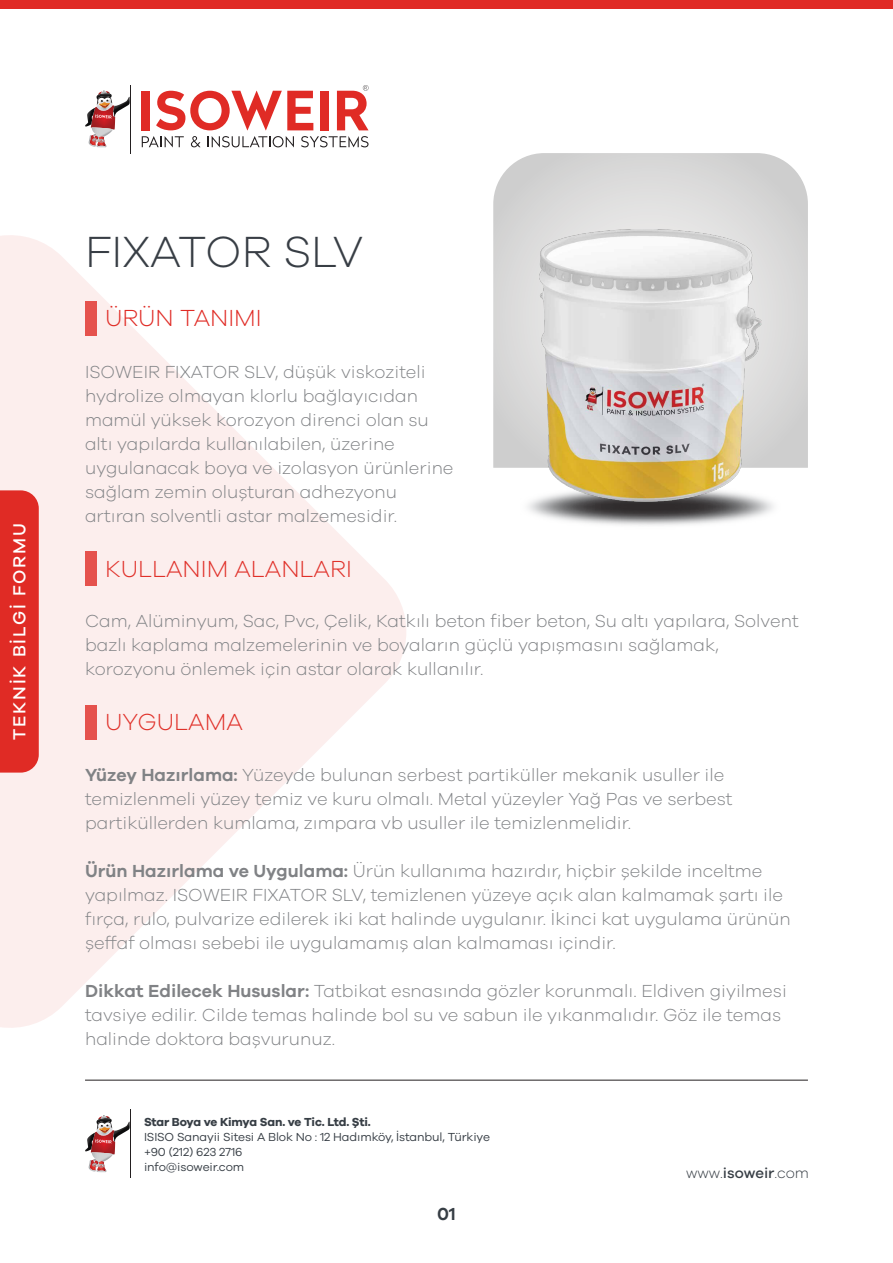
<style>
.page{position:relative;width:893px;height:1263px;background:#fff}
.page>*{position:absolute;margin:0;border:0;box-sizing:border-box;transform-origin:0 0}
.t1{font:300 45px "Galano Grotesque";color:#383e45}
.t2{font:300 24px "Galano Grotesque";color:#e0312a}
.t3{font:300 24px "Galano Grotesque";color:#e02b25}
.t4{font:300 18px/24px "Galano Grotesque";color:#808285}
.t5{font:500 18px "Galano Grotesque";letter-spacing:.1em;color:#fff}
.t6{font:600 18px "Galano Grotesque";color:#373e45}
.t7{font:300 15px "Galano Grotesque";color:#373e45}
.t8{font:12px/15px "Galano Grotesque";letter-spacing:-.01em;color:#373e45}
.t9{font:700 12px "Galano Grotesque";letter-spacing:-.02em;color:#373e45}
.s1{font-weight:600}
.s2{font-weight:500}
</style>
<div class="page">
<svg style="left:0;top:235px;width:406px;height:793px;fill:#fceeed"></svg>
<div style="left:0;top:490px;width:39px;height:283px;background:#e02b25"></div>
<hr style="left:130px;top:85px;width:1px;height:68px;background:#231f20">
<svg style="left:85px;top:91px;width:45px;height:56px"></svg>
<svg style="left:142px;top:136px;width:42px;height:11px"></svg>
<svg style="left:191px;top:136px;width:10px;height:11px"></svg>
<svg style="left:208px;top:136px;width:86px;height:11px"></svg>
<svg style="left:301px;top:136px;width:68px;height:11px"></svg>
<div style="left:142px;top:91px;width:8px;height:39px;background:#e02b25"></div>
<svg style="left:156px;top:91px;width:157px;height:39px"></svg>
<div style="left:320px;top:91px;width:8px;height:39px;background:#e02b25"></div>
<svg style="left:337px;top:85px;width:32px;height:45px"></svg>
<hr style="left:130px;top:1110px;width:1px;height:68px;background:#231f20">
<svg style="left:85px;top:1115px;width:45px;height:57px"></svg>
<hr style="left:85px;top:1080px;width:723px;height:1px;background:#231f20">
<div style="left:0;top:0;width:893px;height:9px;background:#e02b25"></div>
<img style="left:527px;top:498px;width:247px;height:28px">
<svg style="left:493px;top:153px;width:315px;height:315px;background:#d8d8d8"></svg>
<div style="left:85px;top:301px;width:11px;height:34px;background:#e5524d"></div>
<div style="left:85px;top:552px;width:11px;height:34px;background:#e5524d"></div>
<div style="left:85px;top:705px;width:11px;height:34px;background:#e5524d"></div>
<img style="left:540px;top:230px;width:222px;height:272px">
<p class="t5" style="left:9px;top:740px;width:218px;rotate:-90deg">TEKNİK BİLGİ FORMU</p>
<h1 class="t1" style="left:85px;top:225px;width:280px">FIXATOR SLV</h1>
<h2 class="t3" style="left:105px;top:304px;width:158px">ÜRÜN TANIMI</h2>
<p class="t4" style="left:85px;top:359px;width:370px">ISOWEIR FIXATOR SLV, düşük viskoziteli hydrolize olmayan klorlu bağlayıcıdan mamül yüksek korozyon direnci olan su altı yapılarda kullanılabilen, üzerine uygulanacak boya ve izolasyon ürünlerine sağlam zemin oluşturan adhezyonu artıran solventli astar malzemesidir.</p>
<h2 class="t2" style="left:105px;top:554px;width:248px">KULLANIM ALANLARI</h2>
<p class="t4" style="left:85px;top:608px;width:715px">Cam, Alüminyum, Sac, Pvc, Çelik, Katkılı beton fiber beton, Su altı yapılara, Solvent bazlı kaplama malzemelerinin ve boyaların güçlü yapışmasını sağlamak, korozyonu önlemek için astar olarak kullanılır.</p>
<h2 class="t2" style="left:105px;top:708px;width:139px">UYGULAMA</h2>
<p class="t4" style="left:85px;top:762px;width:649px"><span class="s1">Yüzey Hazırlama:</span> Yüzeyde bulunan serbest partiküller mekanik usuller ile temizlenmeli yüzey temiz ve kuru olmalı. Metal yüzeyler Yağ Pas ve serbest partiküllerden kumlama, zımpara vb usuller ile temizlenmelidir.</p>
<p class="t4" style="left:85px;top:858px;width:707px"><span class="s1">Ürün Hazırlama ve Uygulama:</span> Ürün kullanıma hazırdır, hiçbir şekilde inceltme yapılmaz. ISOWEIR FIXATOR SLV, temizlenen yüzeye açık alan kalmamak şartı ile fırça, rulo, pulvarize edilerek iki kat halinde uygulanır. İkinci kat uygulama ürünün şeffaf olması sebebi ile uygulamamış alan kalmaması içindir.</p>
<p class="t4" style="left:85px;top:978px;width:703px"><span class="s1">Dikkat Edilecek Hususlar:</span> Tatbikat esnasında gözler korunmalı. Eldiven giyilmesi tavsiye edilir. Cilde temas halinde bol su ve sabun ile yıkanmalıdır. Göz ile temas halinde doktora başvurunuz.</p>
<p class="t9" style="left:144px;top:1114px;width:228px">Star Boya ve Kimya San. ve Tic. Ltd. Şti.</p>
<p class="t8" style="left:144px;top:1128px;width:347px">ISISO Sanayii Sitesi A Blok No : 12 Hadımköy, İstanbul, Türkiye +90 (212) 623 2716<br>info@isoweir.com</p>
<p class="t6" style="left:437px;top:1203px;width:20px">01</p>
<p class="t7" style="left:686px;top:1164px;width:124px">www.<span class="s2">isoweir</span>.com</p>
</div>
